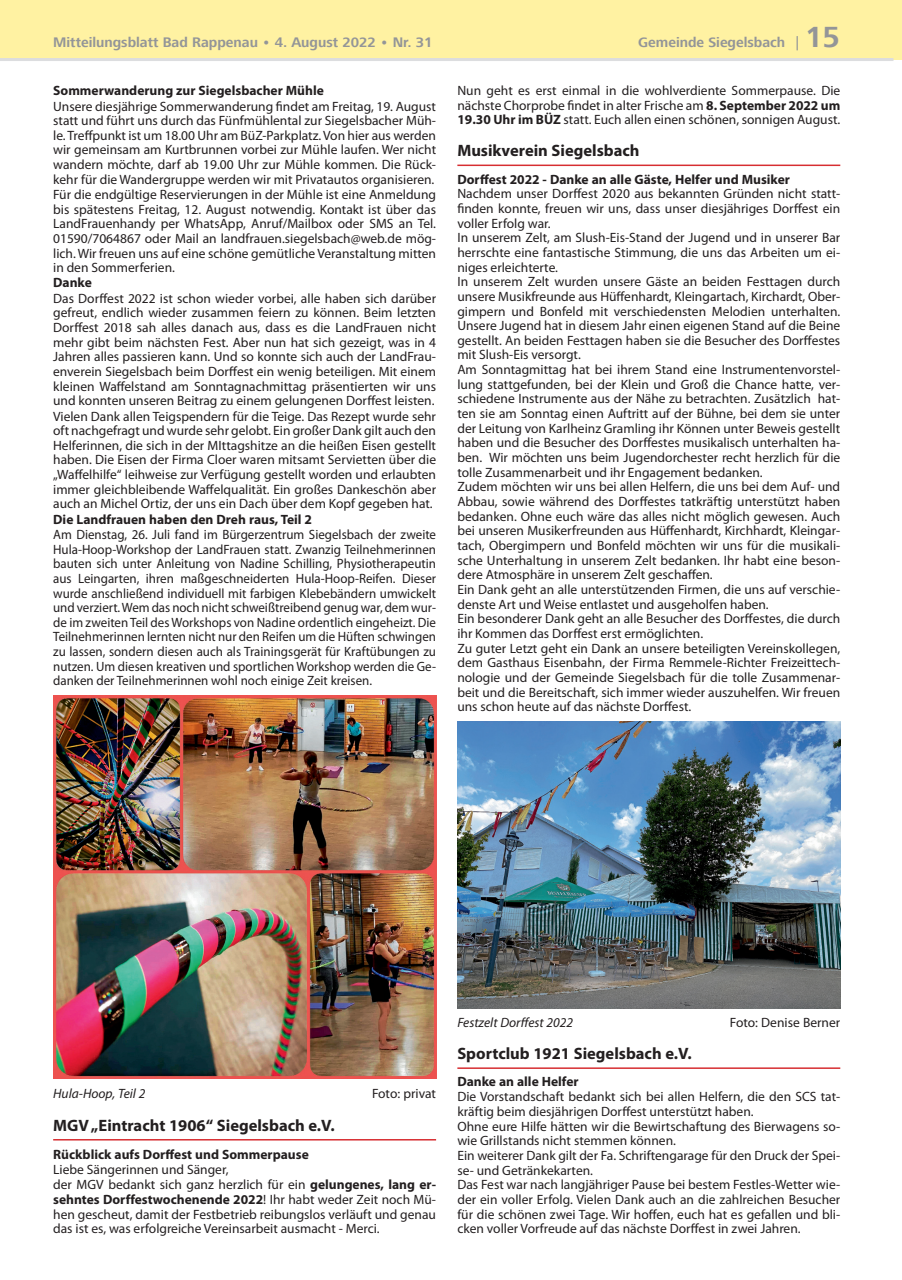
<style>
.page{position:relative;width:902px;height:1280px;background:#fff}
.page>*{position:absolute;margin:0;border:0;box-sizing:border-box;transform-origin:0 0}
.NM_Rubrik_Siegelsbac{font:700 16.5px "Myriad Pro";color:#231f20}
.t1{font:700 14.25px "Frutiger Next LT";color:#939598}
.NM_Textblock{font:13.5px/14.7px "Myriad Pro";color:#231f20;text-align:justify}
.NM_Textblock-2{font:13.5px/14.7px "Myriad Pro";color:#231f20;text-align:justify;scale:.96 1}
.NM_Überschrift{font:700 13.5px "Myriad Pro";color:#231f20}
.Grundtext{font:italic 13.5px "Myriad Pro";color:#231f20}
.Grundtext-2{font:13.5px "Myriad Pro";color:#231f20}
.s1{font-family:"Futura BT";font-weight:500}
.s2{font-size:30px}
.s3{font-weight:700}
</style>
<div class="page">
<div style="left:0;top:0;width:901px;height:60px;background:#fff2a2"></div>
<hr style="left:0;top:58px;width:893px;height:3px;background:#dcdddf">
<hr style="left:53px;top:1139px;width:383px;height:1px;background:#d72e32">
<img style="left:53px;top:696px;width:383px;height:383px">
<hr style="left:457px;top:165px;width:383px;height:1px;background:#d72e32">
<hr style="left:457px;top:1067px;width:383px;height:2px;background:#d72e32">
<img style="left:457px;top:721px;width:383px;height:287px">
<p class="t1" style="left:53px;top:34px;width:381px">Mitteilungsblatt Bad Rappenau • 4. August 2022 • Nr. 31</p>
<p class="t1" style="left:638px;top:34px;width:203px">Gemeinde Siegelsbach <span class="s1">|</span> <span class="s2">15</span></p>
<p class="NM_Überschrift" style="left:53px;top:82px;width:272px">Sommerwanderung zur Siegelsbacher Mühle</p>
<p class="NM_Textblock" style="left:53px;top:99px;width:384px">Unsere diesjährige Sommerwanderung findet am Freitag, 19. August statt und führt uns durch das Fünfmühlental zur Siegelsbacher Müh&shy;le. Treffpunkt ist um 18.00 Uhr am BüZ-Parkplatz. Von hier aus werden wir gemeinsam am Kurtbrunnen vorbei zur Mühle laufen. Wer nicht wandern möchte, darf ab 19.00 Uhr zur Mühle kommen. Die Rück&shy;kehr für die Wandergruppe werden wir mit Privatautos organisieren.</p>
<p class="NM_Textblock" style="left:53px;top:187px;width:384px">Für die endgültige Reservierungen in der Mühle ist eine Anmeldung bis spätestens Freitag, 12. August notwendig. Kontakt ist über das LandFrauenhandy per WhatsApp, Anruf/Mailbox oder SMS an Tel.<br>01590/7064867 oder Mail an landfrauen.siegelsbach@web.de mög&shy;lich. Wir freuen uns auf eine schöne gemütliche Veranstaltung mitten in den Sommerferien.</p>
<p class="NM_Überschrift" style="left:53px;top:274px;width:40px">Danke</p>
<p class="NM_Textblock" style="left:53px;top:291px;width:384px">Das Dorffest 2022 ist schon wieder vorbei, alle haben sich darüber gefreut, endlich wieder zusammen feiern zu können. Beim letzten Dorffest 2018 sah alles danach aus, dass es die LandFrauen nicht mehr gibt beim nächsten Fest. Aber nun hat sich gezeigt, was in 4<br>Jahren alles passieren kann. Und so konnte sich auch der LandFrau&shy;enverein Siegelsbach beim Dorffest ein wenig beteiligen. Mit einem kleinen Waffelstand am Sonntagnachmittag präsentierten wir uns und konnten unseren Beitrag zu einem gelungenen Dorffest leisten.</p>
<p class="NM_Textblock" style="left:53px;top:408px;width:384px">Vielen Dank allen Teigspendern für die Teige. Das Rezept wurde sehr oft nachgefragt und wurde sehr gelobt. Ein großer Dank gilt auch den Helferinnen, die sich in der MIttagshitze an die heißen Eisen gestellt haben. Die Eisen der Firma Cloer waren mitsamt Servietten über die „Waffelhilfe“ leihweise zur Verfügung gestellt worden und erlaubten immer gleichbleibende Waffelqualität. Ein großes Dankeschön aber auch an Michel Ortiz, der uns ein Dach über dem Kopf gegeben hat.</p>
<p class="NM_Überschrift" style="left:53px;top:510px;width:260px">Die Landfrauen haben den Dreh raus, Teil 2</p>
<p class="NM_Textblock-2" style="left:53px;top:527px;width:400px">Am Dienstag, 26. Juli fand im Bürgerzentrum Siegelsbach der zweite Hula-Hoop-Workshop der LandFrauen statt. Zwanzig Teilnehmerinnen bauten sich unter Anleitung von Nadine Schilling, Physiotherapeutin aus Leingarten, ihren maßgeschneiderten Hula-Hoop-Reifen. Dieser wurde anschließend individuell mit farbigen Klebebändern umwickelt und verziert. Wem das noch nicht schweißtreibend genug war, dem wur&shy;de im zweiten Teil des Workshops von Nadine ordentlich eingeheizt. Die Teilnehmerinnen lernten nicht nur den Reifen um die Hüften schwingen zu lassen, sondern diesen auch als Trainingsgerät für Kraftübungen zu nutzen. Um diesen kreativen und sportlichen Workshop werden die Ge&shy;danken der Teilnehmerinnen wohl noch einige Zeit kreisen.</p>
<p class="NM_Textblock" style="left:457px;top:83px;width:384px">Nun geht es erst einmal in die wohlverdiente Sommerpause. Die nächste Chorprobe findet in alter Frische am <span class="s3">8. September 2022 um 19.30 Uhr im BÜZ</span> statt. Euch allen einen schönen, sonnigen August.</p>
<p class="NM_Rubrik_Siegelsbac" style="left:457px;top:140px;width:184px">Musikverein Siegelsbach</p>
<p class="NM_Überschrift" style="left:457px;top:170px;width:334px">Dorffest 2022 - Danke an alle Gäste, Helfer und Musiker</p>
<p class="NM_Textblock" style="left:457px;top:186px;width:384px">Nachdem unser Dorffest 2020 aus bekannten Gründen nicht statt&shy;finden konnte, freuen wir uns, dass unser diesjähriges Dorffest ein voller Erfolg war.</p>
<p class="NM_Textblock" style="left:457px;top:230px;width:384px">In unserem Zelt, am Slush-Eis-Stand der Jugend und in unserer Bar herrschte eine fantastische Stimmung, die uns das Arbeiten um ei&shy;niges erleichterte.</p>
<p class="NM_Textblock" style="left:457px;top:274px;width:384px">In unserem Zelt wurden unsere Gäste an beiden Festtagen durch unsere Musikfreunde aus Hüffenhardt, Kleingartach, Kirchardt, Ober&shy;gimpern und Bonfeld mit verschiedensten Melodien unterhalten.<br>Unsere Jugend hat in diesem Jahr einen eigenen Stand auf die Beine gestellt. An beiden Festtagen haben sie die Besucher des Dorffestes mit Slush-Eis versorgt.</p>
<p class="NM_Textblock" style="left:457px;top:362px;width:384px">Am Sonntagmittag hat bei ihrem Stand eine Instrumentenvorstel&shy;lung stattgefunden, bei der Klein und Groß die Chance hatte, ver&shy;schiedene Instrumente aus der Nähe zu betrachten. Zusätzlich hat&shy;ten sie am Sonntag einen Auftritt auf der Bühne, bei dem sie unter der Leitung von Karlheinz Gramling ihr Können unter Beweis gestellt haben und die Besucher des Dorffestes musikalisch unterhalten ha&shy;ben. Wir möchten uns beim Jugendorchester recht herzlich für die tolle Zusammenarbeit und ihr Engagement bedanken.</p>
<p class="NM_Textblock" style="left:457px;top:479px;width:384px">Zudem möchten wir uns bei allen Helfern, die uns bei dem Auf- und Abbau, sowie während des Dorffestes tatkräftig unterstützt haben bedanken. Ohne euch wäre das alles nicht möglich gewesen. Auch bei unseren Musikerfreunden aus Hüffenhardt, Kirchhardt, Kleingar&shy;tach, Obergimpern und Bonfeld möchten wir uns für die musikali&shy;sche Unterhaltung in unserem Zelt bedanken. Ihr habt eine beson&shy;dere Atmosphäre in unserem Zelt geschaffen.</p>
<p class="NM_Textblock" style="left:457px;top:582px;width:384px">Ein Dank geht an alle unterstützenden Firmen, die uns auf verschie&shy;denste Art und Weise entlastet und ausgeholfen haben.</p>
<p class="NM_Textblock" style="left:457px;top:611px;width:384px">Ein besonderer Dank geht an alle Besucher des Dorffestes, die durch ihr Kommen das Dorffest erst ermöglichten.</p>
<p class="NM_Textblock" style="left:457px;top:641px;width:384px">Zu guter Letzt geht ein Dank an unsere beteiligten Vereinskollegen, dem Gasthaus Eisenbahn, der Firma Remmele-Richter Freizeittech&shy;nologie und der Gemeinde Siegelsbach für die tolle Zusammenar&shy;beit und die Bereitschaft, sich immer wieder auszuhelfen. Wir freuen uns schon heute auf das nächste Dorffest.</p>
<p class="Grundtext" style="left:53px;top:1085px;width:94px">Hula-Hoop, Teil 2</p>
<p class="Grundtext-2" style="left:372px;top:1085px;width:65px">Foto: privat</p>
<p class="NM_Rubrik_Siegelsbac" style="left:53px;top:1114px;width:283px">MGV „Eintracht 1906“ Siegelsbach e.V.</p>
<p class="NM_Überschrift" style="left:53px;top:1145px;width:257px">Rückblick aufs Dorffest und Sommerpause</p>
<p class="NM_Textblock" style="left:53px;top:1162px;width:177px">Liebe Sängerinnen und Sänger,</p>
<p class="NM_Textblock" style="left:53px;top:1177px;width:384px">der MGV bedankt sich ganz herzlich für ein <span class="s3">gelungenes, lang er&shy;sehntes Dorffestwochenende 2022</span>! Ihr habt weder Zeit noch Mü&shy;hen gescheut, damit der Festbetrieb reibungslos verläuft und genau das ist es, was erfolgreiche Vereinsarbeit ausmacht - Merci.</p>
<p class="Grundtext" style="left:457px;top:1014px;width:117px">Festzelt Dorffest 2022</p>
<p class="Grundtext-2" style="left:729px;top:1014px;width:112px">Foto: Denise Berner</p>
<p class="NM_Rubrik_Siegelsbac" style="left:457px;top:1042px;width:236px">Sportclub 1921 Siegelsbach e.V.</p>
<p class="NM_Überschrift" style="left:457px;top:1073px;width:123px">Danke an alle Helfer</p>
<p class="NM_Textblock" style="left:457px;top:1089px;width:384px">Die Vorstandschaft bedankt sich bei allen Helfern, die den SCS tat&shy;kräftig beim diesjährigen Dorffest unterstützt haben.</p>
<p class="NM_Textblock" style="left:457px;top:1118px;width:384px">Ohne eure Hilfe hätten wir die Bewirtschaftung des Bierwagens so&shy;wie Grillstands nicht stemmen können.</p>
<p class="NM_Textblock" style="left:457px;top:1148px;width:384px">Ein weiterer Dank gilt der Fa. Schriftengarage für den Druck der Spei&shy;se- und Getränkekarten.</p>
<p class="NM_Textblock" style="left:457px;top:1177px;width:384px">Das Fest war nach langjähriger Pause bei bestem Festles-Wetter wie&shy;der ein voller Erfolg. Vielen Dank auch an die zahlreichen Besucher für die schönen zwei Tage. Wir hoffen, euch hat es gefallen und bli&shy;cken voller Vorfreude auf das nächste Dorffest in zwei Jahren.</p>
</div>
